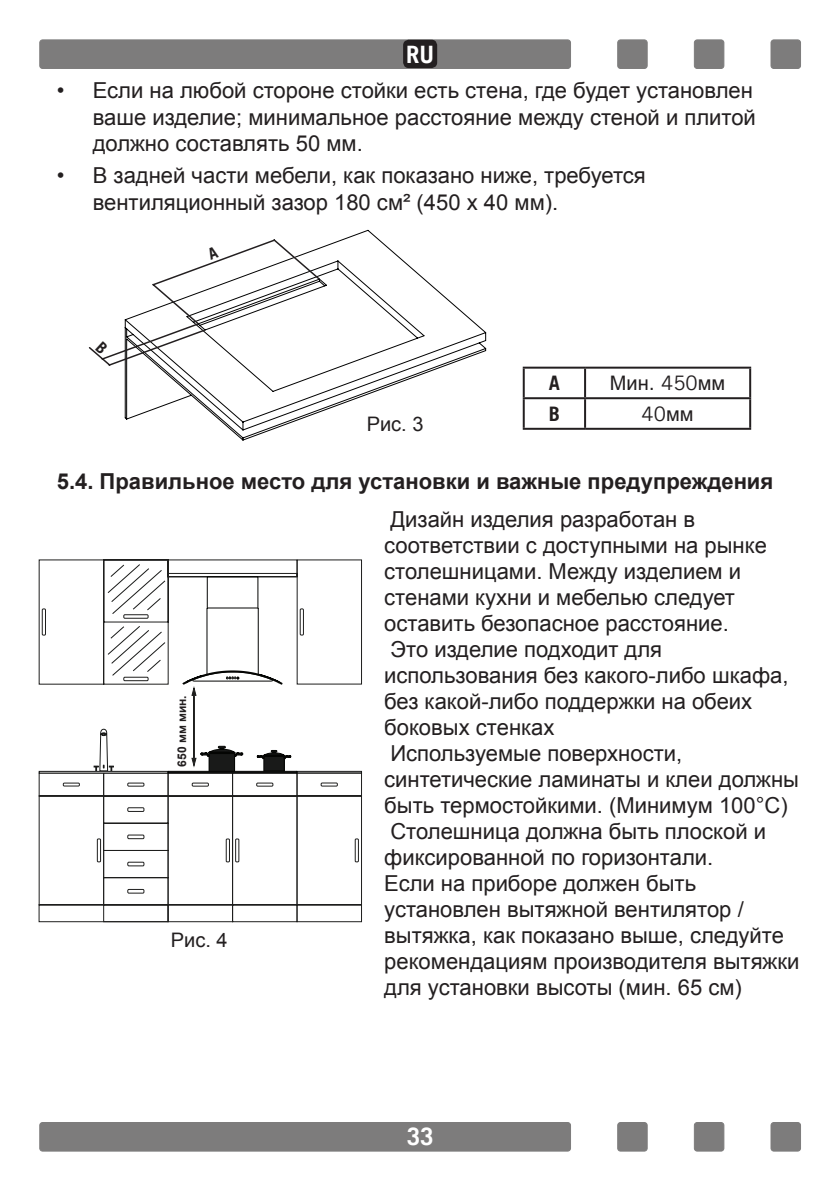
<style>
.page{position:relative;width:840px;height:1191px;background:#fff}
.page>*{position:absolute;margin:0;border:0;box-sizing:border-box;transform-origin:0 0}
.t1{font:700 24px "Trade Gothic";color:#fff}
.t2{font:22px/26px "Arial";color:#231f20}
.t3{font:700 22px "Arial";color:#231f20}
.t4{font:20px "Arial";color:#231f20}
.t5{font:20px "Trade Gothic";color:#231f20}
.t6{font:700 20px "Trade Gothic";color:#231f20}
.t7{font:700 12px "Arial";color:#231f20}
.s1{font-family:"Trade Gothic"}
.s2{font-family:"Arial"}
</style>
<div class="page">
<div style="left:40px;top:40px;width:530px;height:28px;background:#7d7c7c;border-radius:3px"></div>
<div style="left:40px;top:40px;width:530px;height:29px;border:1px solid #7d7c7c;border-radius:3px"></div>
<div style="left:770px;top:40px;width:30px;height:28px;background:#7d7c7c;border-radius:3px"></div>
<div style="left:770px;top:40px;width:30px;height:29px;border:1px solid #7d7c7c;border-radius:3px"></div>
<div style="left:617px;top:40px;width:29px;height:28px;background:#7d7c7c;border-radius:3px"></div>
<div style="left:617px;top:40px;width:30px;height:29px;border:1px solid #7d7c7c;border-radius:3px"></div>
<div style="left:694px;top:40px;width:29px;height:28px;background:#7d7c7c;border-radius:3px"></div>
<div style="left:693px;top:40px;width:30px;height:29px;border:1px solid #7d7c7c;border-radius:3px"></div>
<div style="left:40px;top:1122px;width:530px;height:29px;background:#7d7c7c;border-radius:3px"></div>
<div style="left:40px;top:1122px;width:530px;height:29px;border:1px solid #7d7c7c;border-radius:3px"></div>
<div style="left:770px;top:1122px;width:30px;height:29px;background:#7d7c7c;border-radius:3px"></div>
<div style="left:770px;top:1122px;width:30px;height:29px;border:1px solid #7d7c7c;border-radius:3px"></div>
<div style="left:617px;top:1122px;width:29px;height:29px;background:#7d7c7c;border-radius:3px"></div>
<div style="left:617px;top:1122px;width:30px;height:29px;border:1px solid #7d7c7c;border-radius:3px"></div>
<div style="left:694px;top:1122px;width:29px;height:29px;background:#7d7c7c;border-radius:3px"></div>
<div style="left:693px;top:1122px;width:30px;height:29px;border:1px solid #7d7c7c;border-radius:3px"></div>
<svg style="left:124px;top:229px;width:362px;height:212px"></svg>
<hr style="left:522px;top:367px;width:62px;height:2px;background:#231f20">
<hr style="left:522px;top:369px;width:2px;height:28px;background:#231f20">
<hr style="left:584px;top:367px;width:166px;height:2px;background:#231f20">
<hr style="left:583px;top:369px;width:2px;height:28px;background:#231f20">
<hr style="left:748px;top:369px;width:2px;height:28px;background:#231f20">
<hr style="left:522px;top:397px;width:62px;height:2px;background:#231f20">
<hr style="left:522px;top:399px;width:2px;height:29px;background:#231f20">
<hr style="left:584px;top:397px;width:166px;height:2px;background:#231f20">
<hr style="left:583px;top:399px;width:2px;height:29px;background:#231f20">
<hr style="left:748px;top:399px;width:2px;height:29px;background:#231f20">
<hr style="left:522px;top:428px;width:62px;height:2px;background:#231f20">
<hr style="left:584px;top:428px;width:166px;height:2px;background:#231f20">
<svg style="left:38px;top:559px;width:324px;height:363px"></svg>
<hr style="left:206px;top:608px;width:1px;height:66px;background:#040503">
<hr style="left:207px;top:607px;width:51px;height:1px;background:#040503">
<hr style="left:258px;top:608px;width:1px;height:66px;background:#040503">
<hr style="left:207px;top:576px;width:51px;height:1px;background:#040503">
<hr style="left:257px;top:577px;width:1px;height:31px;background:#040503">
<hr style="left:207px;top:577px;width:1px;height:31px;background:#040503">
<svg style="left:107px;top:564px;width:59px;height:112px"></svg>
<div style="left:296px;top:771px;width:65px;height:2px;border:1px solid #191a19"></div>
<div style="left:39px;top:771px;width:129px;height:2px;border:1px solid #191a19"></div>
<div style="left:63px;top:783px;width:17px;height:3px;border:1px solid #1e1e1d"></div>
<svg style="left:182px;top:669px;width:100px;height:27px"></svg>
<hr style="left:194px;top:696px;width:1px;height:62px;background:#1e1e1d">
<div style="left:193px;top:695px;width:1px;height:63px;border:1px solid #1e1e1d"></div>
<svg style="left:94px;top:728px;width:203px;height:194px"></svg>
<svg style="left:296px;top:559px;width:66px;height:125px"></svg>
<div style="left:403px;top:40px;width:34px;height:28px;background:#231f20;border-radius:6px"></div>
<svg style="left:88px;top:238px;width:233px;height:129px"></svg>
<p class="t1" style="left:406px;top:44px;width:30px">RU</p>
<p class="t2" style="left:93px;top:78px;width:664px;text-indent:-36px">• Если на любой стороне стойки есть стена, где будет установлен ваше изделие; минимальное расстояние между стеной и плитой должно составлять 50 мм.</p>
<p class="t2" style="left:93px;top:162px;width:554px;text-indent:-36px">• В задней части мебели, как показано ниже, требуется вентиляционный зазор 180 см² (450 х 40 мм).</p>
<p class="t4" style="left:366px;top:410px;width:58px">Рис. 3</p>
<p class="t6" style="left:548px;top:375px;width:13px">A</p>
<p class="t4" style="left:609px;top:370px;width:117px">Мин<span class="s1">. 450</span>мм</p>
<p class="t6" style="left:548px;top:405px;width:13px">B</p>
<p class="t5" style="left:641px;top:405px;width:53px">40<span class="s2">мм</span></p>
<p class="t3" style="left:57px;top:467px;width:717px">5.4. Правильное место для установки и важные предупреждения</p>
<p class="t2" style="left:384px;top:506px;width:416px">Дизайн изделия разработан в соответствии с доступными на рынке столешницами. Между изделием и стенами кухни и мебелью следует оставить безопасное расстояние.<br>Это изделие подходит для использования без какого-либо шкафа, без какой-либо поддержки на обеих боковых стенках<br>Используемые поверхности, синтетические ламинаты и клеи должны быть термостойкими. (Минимум 100°C)<br>Столешница должна быть плоской и фиксированной по горизонтали.<br>Если на приборе должен быть установлен вытяжной вентилятор / вытяжка, как показано выше, следуйте рекомендациям производителя вытяжки для установки высоты (мин. 65 см)</p>
<p class="t7" style="left:174px;top:766px;width:73px;rotate:-90deg">650 мм мин.</p>
<p class="t4" style="left:171px;top:926px;width:58px">Рис. 4</p>
<p class="t1" style="left:406px;top:1127px;width:28px">33</p>
</div>
